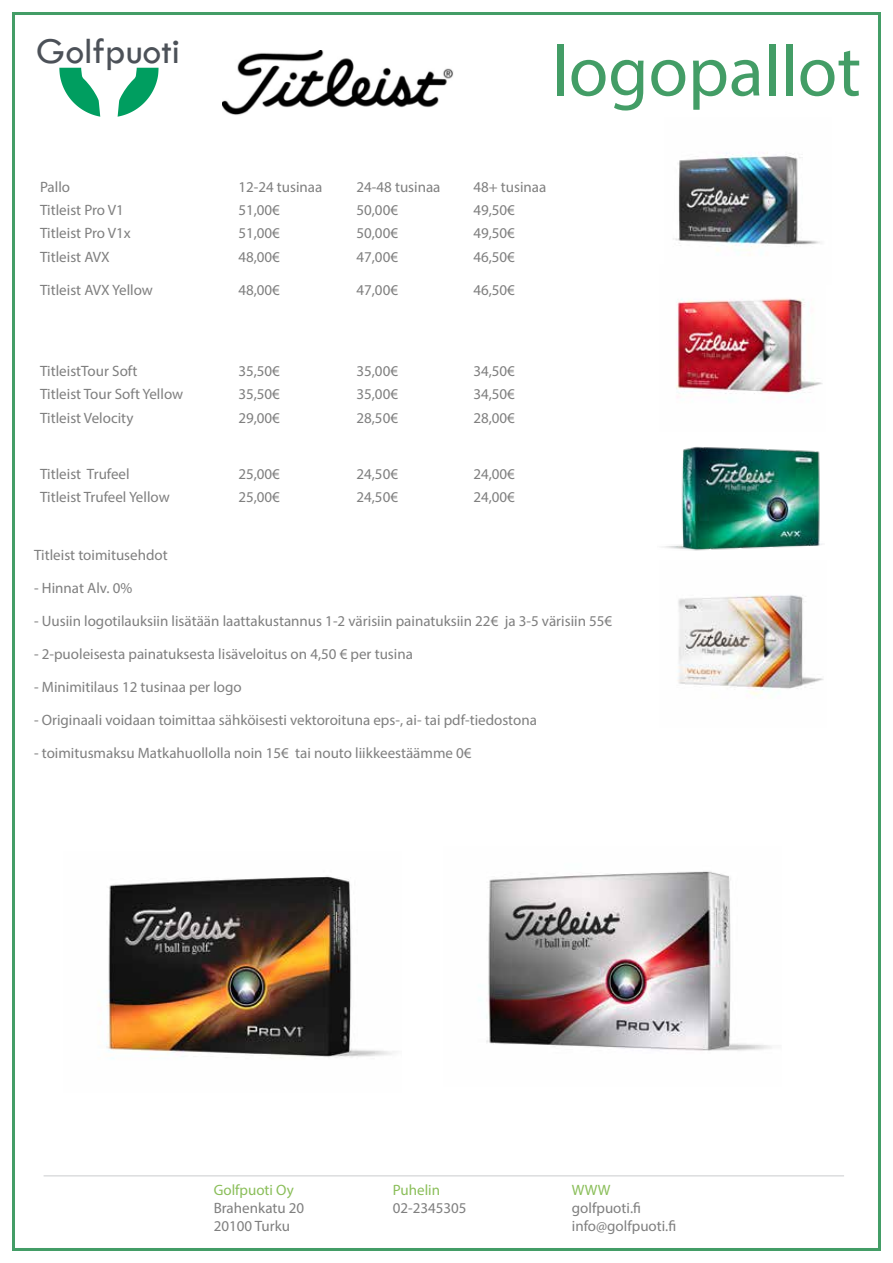
<style>
.page{position:relative;width:893px;height:1263px;background:#fff}
.page>*{position:absolute;margin:0;border:0;box-sizing:border-box;transform-origin:0 0}
.t1{font:72px "Myriad Pro";color:#439d66}
.t2{font:37.8px "Tw Cen";color:#4c5158}
.t3{font:15px/18px "Myriad Pro";color:#7f7f7f}
.t4{font:15px "Myriad Pro";color:#8abe59}
</style>
<div class="page">
<hr style="left:44px;top:1175px;width:800px;height:1px;background:#dcddde">
<svg style="left:59px;top:68px;width:100px;height:49px"></svg>
<img style="left:222px;top:51px;width:232px;height:64px">
<img style="left:673px;top:152px;width:147px;height:102px">
<img style="left:676px;top:298px;width:147px;height:100px">
<img style="left:664px;top:446px;width:158px;height:105px">
<img style="left:678px;top:595px;width:146px;height:101px">
<img style="left:98px;top:876px;width:296px;height:183px">
<img style="left:479px;top:871px;width:293px;height:180px">
<h2 class="t2" style="left:36px;top:28px;width:145px">Golfpuoti</h2>
<h1 class="t1" style="left:552px;top:27px;width:311px">logopallot</h1>
<p class="t3" style="left:40px;top:178px;width:32px">Pallo</p>
<p class="t3" style="left:238px;top:178px;width:86px">12-24 tusinaa</p>
<p class="t3" style="left:356px;top:178px;width:86px">24-48 tusinaa</p>
<p class="t3" style="left:473px;top:178px;width:74px">48+ tusinaa</p>
<p class="t3" style="left:40px;top:201px;width:85px">Titleist Pro V1</p>
<p class="t3" style="left:238px;top:201px;width:43px">51,00€</p>
<p class="t3" style="left:356px;top:201px;width:43px">50,00€</p>
<p class="t3" style="left:473px;top:201px;width:43px">49,50€</p>
<p class="t3" style="left:40px;top:224px;width:92px">Titleist Pro V1x</p>
<p class="t3" style="left:238px;top:224px;width:43px">51,00€</p>
<p class="t3" style="left:356px;top:224px;width:43px">50,00€</p>
<p class="t3" style="left:473px;top:224px;width:43px">49,50€</p>
<p class="t3" style="left:40px;top:247px;width:71px">Titleist AVX</p>
<p class="t3" style="left:40px;top:280px;width:114px">Titleist AVX Yellow</p>
<p class="t3" style="left:238px;top:247px;width:43px">48,00€</p>
<p class="t3" style="left:238px;top:280px;width:43px">48,00€</p>
<p class="t3" style="left:356px;top:247px;width:43px">47,00€</p>
<p class="t3" style="left:356px;top:280px;width:43px">47,00€</p>
<p class="t3" style="left:473px;top:247px;width:43px">46,50€</p>
<p class="t3" style="left:473px;top:280px;width:43px">46,50€</p>
<p class="t3" style="left:40px;top:362px;width:99px">TitleistTour Soft</p>
<p class="t3" style="left:238px;top:362px;width:43px">35,50€</p>
<p class="t3" style="left:356px;top:362px;width:43px">35,00€</p>
<p class="t3" style="left:473px;top:362px;width:43px">34,50€</p>
<p class="t3" style="left:40px;top:385px;width:145px">Titleist Tour Soft Yellow</p>
<p class="t3" style="left:238px;top:385px;width:43px">35,50€</p>
<p class="t3" style="left:356px;top:385px;width:43px">35,00€</p>
<p class="t3" style="left:473px;top:385px;width:43px">34,50€</p>
<p class="t3" style="left:40px;top:408px;width:95px">Titleist Velocity</p>
<p class="t3" style="left:238px;top:408px;width:43px">29,00€</p>
<p class="t3" style="left:356px;top:408px;width:43px">28,50€</p>
<p class="t3" style="left:473px;top:408px;width:43px">28,00€</p>
<p class="t3" style="left:40px;top:465px;width:91px">Titleist Trufeel</p>
<p class="t3" style="left:238px;top:465px;width:43px">25,00€</p>
<p class="t3" style="left:356px;top:465px;width:43px">24,50€</p>
<p class="t3" style="left:473px;top:465px;width:43px">24,00€</p>
<p class="t3" style="left:40px;top:488px;width:131px">Titleist Trufeel Yellow</p>
<p class="t3" style="left:238px;top:488px;width:43px">25,00€</p>
<p class="t3" style="left:356px;top:488px;width:43px">24,50€</p>
<p class="t3" style="left:473px;top:488px;width:43px">24,00€</p>
<p class="t3" style="left:34px;top:546px;width:135px">Titleist toimitusehdot</p>
<p class="t3" style="left:34px;top:579px;width:100px">- Hinnat Alv. 0%</p>
<p class="t3" style="left:34px;top:612px;width:580px">- Uusiin logotilauksiin lisätään laattakustannus 1-2 värisiin painatuksiin 22€ ja 3-5 värisiin 55€</p>
<p class="t3" style="left:34px;top:645px;width:380px">- 2-puoleisesta painatuksesta lisäveloitus on 4,50 € per tusina</p>
<p class="t3" style="left:34px;top:678px;width:209px">- Minimitilaus 12 tusinaa per logo</p>
<p class="t3" style="left:34px;top:711px;width:504px">- Originaali voidaan toimittaa sähköisesti vektoroituna eps-, ai- tai pdf-tiedostona</p>
<p class="t3" style="left:34px;top:744px;width:439px">- toimitusmaksu Matkahuollolla noin 15€ tai nouto liikkeestäämme 0€</p>
<p class="t4" style="left:214px;top:1181px;width:82px">Golfpuoti Oy</p>
<p class="t3" style="left:214px;top:1199px;width:92px">Brahenkatu 20<br>20100 Turku</p>
<p class="t4" style="left:393px;top:1181px;width:49px">Puhelin</p>
<p class="t3" style="left:393px;top:1199px;width:75px">02-2345305</p>
<p class="t4" style="left:572px;top:1181px;width:40px">WWW</p>
<p class="t3" style="left:572px;top:1199px;width:106px">golfpuoti.fi info@golfpuoti.fi</p>
</div>
